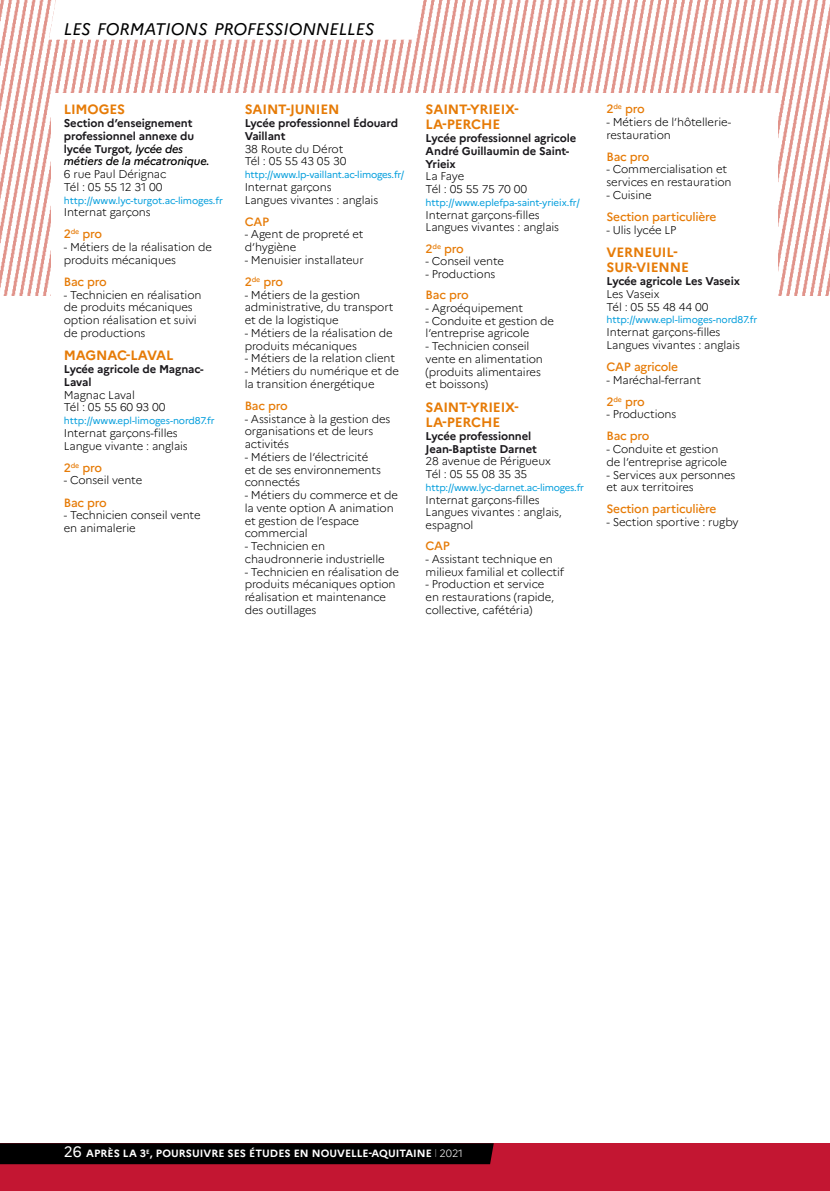
<style>
.page{position:relative;width:830px;height:1191px;background:#fff}
.page>*{position:absolute;margin:0;border:0;box-sizing:border-box;transform-origin:0 0}
.t1{font:italic 16.8px "Marianne";color:#000}
.t2{font:700 13.5px/15px "Marianne";letter-spacing:-.01em;color:#e67b07}
.t3{font:500 12px "Marianne";letter-spacing:-.02em;color:#e67b07}
.t4{font:300 11.25px/12.8px "Marianne";letter-spacing:-.01em;color:#000}
.t5{font:700 11.25px/12.8px "Marianne";letter-spacing:-.01em;color:#1a181c}
.t6{font:700 10.5px "Marianne";color:#fff}
.t7{font:9.75px "Marianne";letter-spacing:-.015em;color:#009ddc}
.s1{font-weight:500;font-style:italic;color:#000}
.s2{font-weight:400;font-size:15px}
.s3{font-weight:300}
</style>
<div class="page">
<img style="left:0;top:0;width:829px;height:295px">
<svg style="left:49px;top:0;width:376px;height:40px"></svg>
<div style="left:51px;top:94px;width:726px;height:255px;background:#fff"></div>
<div style="left:0;top:1143px;width:829px;height:48px;background:#c31632"></div>
<div style="left:0;top:1143px;width:493px;height:21px;background:#000"></div>
<h1 class="t1" style="left:64px;top:19px;width:312px">LES FORMATIONS PROFESSIONNELLES</h1>
<p class="t2" style="left:64px;top:102px;width:63px">LIMOGES</p>
<p class="t5" style="left:64px;top:117px;width:147px">Section d’enseignement professionnel annexe du lycée Turgot<span class="s1">, lycée des métiers de la mécatronique.</span></p>
<p class="t4" style="left:64px;top:168px;width:104px">6 rue Paul Dérignac<br>Tél : 05 55 12 31 00</p>
<p class="t7" style="left:64px;top:194px;width:160px">http://www.lyc-turgot.ac-limoges.fr</p>
<p class="t4" style="left:64px;top:206px;width:88px">Internat garçons</p>
<p class="t3" style="left:64px;top:227px;width:40px">2<sup>de</sup> pro</p>
<p class="t4" style="left:64px;top:241px;width:149px">- Métiers de la réalisation de produits mécaniques</p>
<p class="t3" style="left:64px;top:274px;width:44px">Bac pro</p>
<p class="t4" style="left:64px;top:288px;width:139px">- Technicien en réalisation de produits mécaniques option réalisation et suivi de productions</p>
<p class="t2" style="left:64px;top:348px;width:111px">MAGNAC-LAVAL</p>
<p class="t5" style="left:64px;top:363px;width:141px">Lycée agricole de Magnac-<br>Laval</p>
<p class="t4" style="left:64px;top:388px;width:103px">Magnac Laval<br>Tél : 05 55 60 93 00</p>
<p class="t7" style="left:64px;top:415px;width:152px">http://www.epl-limoges-nord87.fr</p>
<p class="t4" style="left:64px;top:426px;width:125px">Internat garçons-filles<br>Langue vivante : anglais</p>
<p class="t3" style="left:64px;top:460px;width:40px">2<sup>de</sup> pro</p>
<p class="t4" style="left:64px;top:474px;width:80px">- Conseil vente</p>
<p class="t3" style="left:64px;top:495px;width:44px">Bac pro</p>
<p class="t4" style="left:64px;top:509px;width:138px">- Technicien conseil vente en animalerie</p>
<p class="t2" style="left:244px;top:102px;width:96px">SAINT-JUNIEN</p>
<p class="t5" style="left:244px;top:117px;width:155px">Lycée professionnel Édouard<br>Vaillant</p>
<p class="t4" style="left:244px;top:142px;width:103px">38 Route du Dérot<br>Tél : 05 55 43 05 30</p>
<p class="t7" style="left:244px;top:169px;width:161px">http://www.lp-vaillant.ac-limoges.fr/</p>
<p class="t4" style="left:244px;top:180px;width:135px">Internat garçons<br>Langues vivantes : anglais</p>
<p class="t3" style="left:244px;top:214px;width:26px">CAP</p>
<p class="t4" style="left:244px;top:228px;width:120px">- Agent de propreté et d’hygiène</p>
<p class="t4" style="left:244px;top:253px;width:120px">- Menuisier installateur</p>
<p class="t3" style="left:244px;top:274px;width:40px">2<sup>de</sup> pro</p>
<p class="t4" style="left:244px;top:288px;width:150px">- Métiers de la gestion administrative, du transport et de la logistique</p>
<p class="t4" style="left:244px;top:326px;width:149px">- Métiers de la réalisation de produits mécaniques</p>
<p class="t4" style="left:244px;top:352px;width:152px">- Métiers de la relation client</p>
<p class="t4" style="left:244px;top:365px;width:156px">- Métiers du numérique et de la transition énergétique</p>
<p class="t3" style="left:244px;top:398px;width:44px">Bac pro</p>
<p class="t4" style="left:244px;top:412px;width:147px">- Assistance à la gestion des organisations et de leurs activités</p>
<p class="t4" style="left:244px;top:450px;width:138px">- Métiers de l’électricité et de ses environnements connectés</p>
<p class="t4" style="left:244px;top:489px;width:155px">- Métiers du commerce et de la vente option A animation et gestion de l’espace commercial</p>
<p class="t4" style="left:244px;top:540px;width:141px">- Technicien en chaudronnerie industrielle</p>
<p class="t4" style="left:244px;top:565px;width:156px">- Technicien en réalisation de produits mécaniques option réalisation et maintenance des outillages</p>
<p class="t2" style="left:425px;top:102px;width:94px">SAINT-YRIEIX-<br>LA-PERCHE</p>
<p class="t5" style="left:425px;top:132px;width:152px">Lycée professionnel agricole<br>André Guillaumin de Saint-<br>Yrieix</p>
<p class="t4" style="left:425px;top:170px;width:103px">La Faye<br>Tél : 05 55 75 70 00</p>
<p class="t7" style="left:425px;top:196px;width:156px">http://www.eplefpa-saint-yrieix.fr/</p>
<p class="t4" style="left:425px;top:208px;width:135px">Internat garçons-filles<br>Langues vivantes : anglais</p>
<p class="t3" style="left:425px;top:241px;width:40px">2<sup>de</sup> pro</p>
<p class="t4" style="left:425px;top:255px;width:80px">- Conseil vente</p>
<p class="t4" style="left:425px;top:268px;width:71px">- Productions</p>
<p class="t3" style="left:425px;top:288px;width:44px">Bac pro</p>
<p class="t4" style="left:425px;top:301px;width:99px">- Agroéquipement</p>
<p class="t4" style="left:425px;top:314px;width:130px">- Conduite et gestion de l’entreprise agricole</p>
<p class="t4" style="left:425px;top:340px;width:119px">- Technicien conseil vente en alimentation (produits alimentaires et boissons)</p>
<p class="t2" style="left:425px;top:400px;width:94px">SAINT-YRIEIX-<br>LA-PERCHE</p>
<p class="t5" style="left:425px;top:429px;width:113px">Lycée professionnel<br>Jean-Baptiste Darnet</p>
<p class="t4" style="left:425px;top:455px;width:127px">28 avenue de Périgueux<br>Tél : 05 55 08 35 35</p>
<p class="t7" style="left:425px;top:481px;width:160px">http://www.lyc-darnet.ac-limoges.fr</p>
<p class="t4" style="left:425px;top:493px;width:138px">Internat garçons-filles<br>Langues vivantes : anglais, espagnol</p>
<p class="t3" style="left:425px;top:538px;width:26px">CAP</p>
<p class="t4" style="left:425px;top:552px;width:140px">- Assistant technique en milieux familial et collectif</p>
<p class="t4" style="left:425px;top:578px;width:130px">- Production et service en restaurations (rapide, collective, cafétéria)</p>
<p class="t3" style="left:606px;top:102px;width:40px">2<sup>de</sup> pro</p>
<p class="t4" style="left:606px;top:116px;width:126px">- Métiers de l’hôtellerie&shy;restauration</p>
<p class="t3" style="left:606px;top:149px;width:44px">Bac pro</p>
<p class="t4" style="left:606px;top:163px;width:126px">- Commercialisation et services en restauration</p>
<p class="t4" style="left:606px;top:189px;width:47px">- Cuisine</p>
<p class="t3" style="left:606px;top:209px;width:111px">Section particulière</p>
<p class="t4" style="left:606px;top:223px;width:71px">- Ulis lycée LP</p>
<p class="t2" style="left:606px;top:245px;width:84px">VERNEUIL-<br>SUR-VIENNE</p>
<p class="t5" style="left:606px;top:275px;width:135px">Lycée agricole Les Vaseix</p>
<p class="t4" style="left:606px;top:287px;width:103px">Les Vaseix<br>Tél : 05 55 48 44 00</p>
<p class="t7" style="left:606px;top:314px;width:152px">http://www.epl-limoges-nord87.fr</p>
<p class="t4" style="left:606px;top:326px;width:135px">Internat garçons-filles<br>Langues vivantes : anglais</p>
<p class="t3" style="left:606px;top:359px;width:73px">CAP agricole</p>
<p class="t4" style="left:606px;top:373px;width:96px">- Maréchal-ferrant</p>
<p class="t3" style="left:606px;top:394px;width:40px">2<sup>de</sup> pro</p>
<p class="t4" style="left:606px;top:408px;width:71px">- Productions</p>
<p class="t3" style="left:606px;top:429px;width:44px">Bac pro</p>
<p class="t4" style="left:606px;top:443px;width:122px">- Conduite et gestion de l’entreprise agricole</p>
<p class="t4" style="left:606px;top:468px;width:130px">- Services aux personnes et aux territoires</p>
<p class="t3" style="left:606px;top:502px;width:111px">Section particulière</p>
<p class="t4" style="left:606px;top:516px;width:134px">- Section sportive : rugby</p>
<p class="t6" style="left:64px;top:1147px;width:400px"><span class="s2">26</span> APRÈS LA 3<sup>E</sup>, POURSUIVRE SES ÉTUDES EN NOUVELLE-AQUITAINE <span class="s3">l 2021</span></p>
</div>
